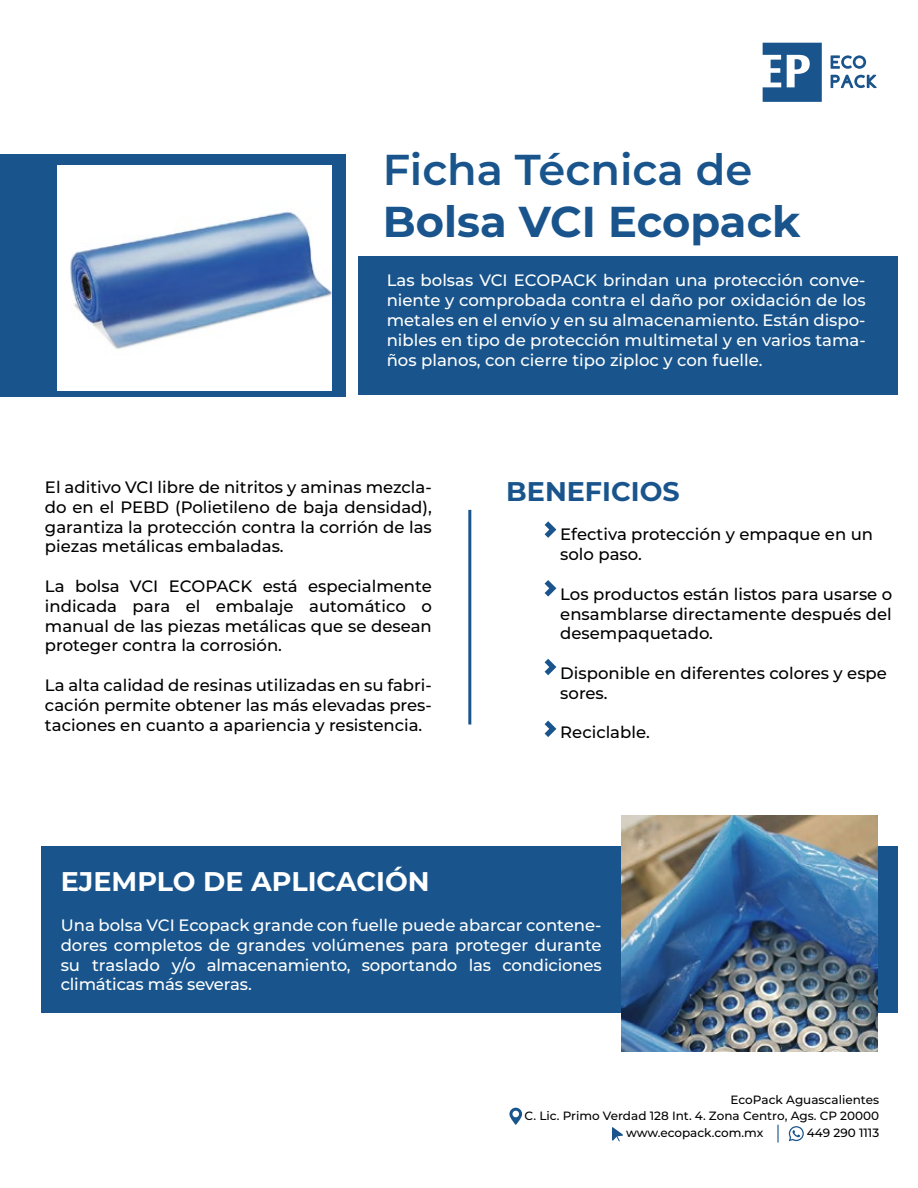
<style>
.page{position:relative;width:918px;height:1188px;background:#fff}
.page>*{position:absolute;margin:0;border:0;box-sizing:border-box;transform-origin:0 0}
.t1{font:700 43.2px "Montserrat";color:#19558c}
.t2{font:600 43.2px "Montserrat";color:#19558c}
.t3{font:700 27px "Montserrat";color:#fff}
.t4{font:700 27px "Montserrat";color:#19558c}
.t5{font:500 16.5px/19.8px "Montserrat";color:#000;text-align:justify}
.t6{font:500 16.5px/19.8px "Montserrat";letter-spacing:-.01em;color:#fff;text-align:justify}
.t7{font:500 12px/17px "Montserrat";color:#000}
</style>
<div class="page">
<div style="left:0;top:154px;width:345px;height:243px;background:#19558c"></div>
<svg style="left:831px;top:55px;width:35px;height:14px"></svg>
<svg style="left:831px;top:75px;width:46px;height:13px"></svg>
<svg style="left:763px;top:43px;width:59px;height:59px"></svg>
<div style="left:359px;top:256px;width:539px;height:139px;background:#19558c"></div>
<img style="left:57px;top:165px;width:274px;height:225px">
<hr style="left:468px;top:510px;width:3px;height:215px;background:#19558c">
<div style="left:41px;top:847px;width:857px;height:166px;background:#19558c"></div>
<svg style="left:545px;top:521px;width:11px;height:17px"></svg>
<svg style="left:545px;top:580px;width:11px;height:17px"></svg>
<svg style="left:545px;top:659px;width:11px;height:16px"></svg>
<svg style="left:545px;top:721px;width:11px;height:16px"></svg>
<img style="left:621px;top:815px;width:257px;height:236px">
<svg style="left:509px;top:1108px;width:13px;height:17px"></svg>
<svg style="left:612px;top:1127px;width:11px;height:14px"></svg>
<svg style="left:789px;top:1126px;width:15px;height:15px"></svg>
<svg style="left:777px;top:1125px;width:2px;height:18px"></svg>
<h1 class="t2" style="left:383px;top:139px;width:371px">Ficha Técnica de</h1>
<h1 class="t1" style="left:383px;top:191px;width:419px">Bolsa VCI Ecopack</h1>
<p class="t6" style="left:387px;top:270px;width:480px">Las bolsas VCI ECOPACK brindan una protección conve&shy;niente y comprobada contra el daño por oxidación de los metales en el envío y en su almacenamiento. Están dispo&shy;nibles en tipo de protección multimetal y en varios tama&shy;ños planos, con cierre tipo ziploc y con fuelle.</p>
<p class="t5" style="left:45px;top:477px;width:388px">El aditivo VCI libre de nitritos y aminas mezcla&shy;do en el PEBD (Polietileno de baja densidad), garantiza la protección contra la corrión de las piezas metálicas embaladas.</p>
<p class="t5" style="left:45px;top:576px;width:388px">La bolsa VCI ECOPACK está especialmente indicada para el embalaje automático o manual de las piezas metálicas que se desean proteger contra la corrosión.</p>
<p class="t5" style="left:45px;top:675px;width:388px">La alta calidad de resinas utilizadas en su fabri&shy;cación permite obtener las más elevadas pres&shy;taciones en cuanto a apariencia y resistencia.</p>
<h2 class="t4" style="left:506px;top:472px;width:175px">BENEFICIOS</h2>
<p class="t5" style="left:560px;top:524px;width:314px">Efectiva protección y empaque en un solo paso.</p>
<p class="t5" style="left:560px;top:583px;width:334px">Los productos están listos para usarse o ensamblarse directamente después del desempaquetado.</p>
<p class="t5" style="left:560px;top:663px;width:328px">Disponible en diferentes colores y espe sores.</p>
<p class="t5" style="left:560px;top:722px;width:91px">Reciclable.</p>
<h2 class="t3" style="left:61px;top:862px;width:371px">EJEMPLO DE APLICACIÓN</h2>
<p class="t6" style="left:61px;top:915px;width:542px">Una bolsa VCI Ecopack grande con fuelle puede abarcar contene&shy;dores completos de grandes volúmenes para proteger durante su traslado y/o almacenamiento, soportando las condiciones climáticas más severas.</p>
<p class="t7" style="left:730px;top:1091px;width:150px">EcoPack Aguascalientes</p>
<p class="t7" style="left:626px;top:1107px;width:255px;text-indent:-101px">C. Lic. Primo Verdad 128 Int. 4. Zona Centro, Ags. CP 20000 www.ecopack.com.mx</p>
<p class="t7" style="left:807px;top:1124px;width:74px">449 290 1113</p>
</div>
